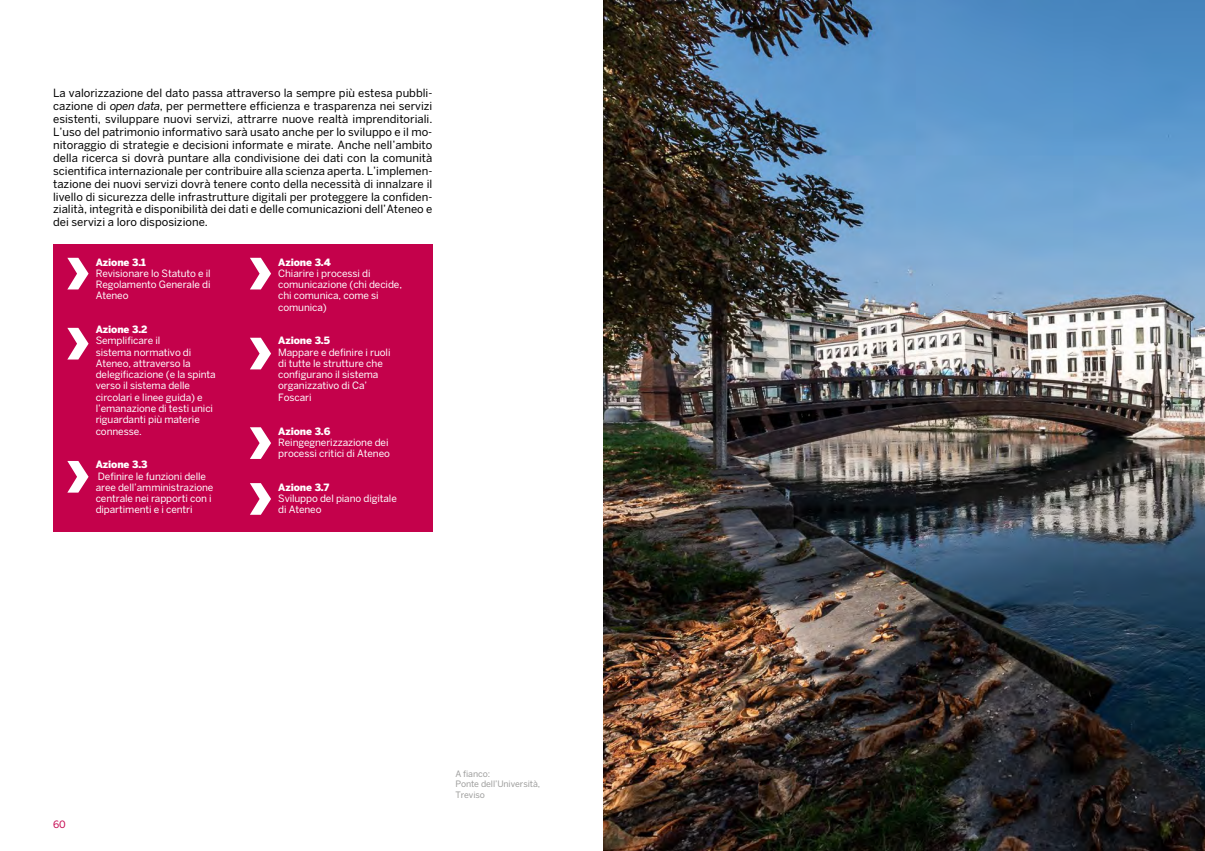
<style>
.page{position:relative;width:1205px;height:851px;background:#fff}
.page>*{position:absolute;margin:0;border:0;box-sizing:border-box;transform-origin:0 0}
.t1{font:11.25px/12.9px "Benton Sans";color:#000;text-align:justify}
.t2{font:10px/11.2px "Benton Sans";letter-spacing:-.01em;color:#fff}
.t3{font:900 10px "Benton Sans";letter-spacing:-.01em;color:#fff}
.t4{font:10px "Benton Sans";color:#c4014b}
.t5{font:8.75px/10.5px "Benton Sans";letter-spacing:-.01em;color:#9d9d9c}
.s1{font-style:italic}
</style>
<div class="page">
<div style="left:53px;top:244px;width:380px;height:287px;background:#c4014b"></div>
<svg style="left:67px;top:258px;width:22px;height:31px"></svg>
<svg style="left:67px;top:328px;width:22px;height:31px"></svg>
<svg style="left:67px;top:461px;width:22px;height:31px"></svg>
<svg style="left:250px;top:258px;width:21px;height:31px"></svg>
<svg style="left:250px;top:338px;width:21px;height:31px"></svg>
<svg style="left:250px;top:427px;width:21px;height:32px"></svg>
<svg style="left:250px;top:483px;width:21px;height:31px"></svg>
<img style="left:603px;top:0;width:602px;height:850px">
<p class="t1" style="left:53px;top:87px;width:381px">La valorizzazione del dato passa attraverso la sempre più estesa pubbli&shy;cazione di <span class="s1">open data</span>, per permettere efficienza e trasparenza nei servizi esistenti, sviluppare nuovi servizi, attrarre nuove realtà imprenditoriali.<br>L’uso del patrimonio informativo sarà usato anche per lo sviluppo e il mo&shy;nitoraggio di strategie e decisioni informate e mirate. Anche nell’ambito della ricerca si dovrà puntare alla condivisione dei dati con la comunità scientifica internazionale per contribuire alla scienza aperta. L’implemen&shy;tazione dei nuovi servizi dovrà tenere conto della necessità di innalzare il livello di sicurezza delle infrastrutture digitali per proteggere la confiden&shy;zialità, integrità e disponibilità dei dati e delle comunicazioni dell’Ateneo e dei servizi a loro disposizione.</p>
<p class="t3" style="left:96px;top:256px;width:52px">Azione 3.1</p>
<p class="t2" style="left:96px;top:267px;width:117px;text-align:justify">Revisionare lo Statuto e il Regolamento Generale di Ateneo</p>
<p class="t3" style="left:96px;top:323px;width:53px">Azione 3.2</p>
<p class="t2" style="left:96px;top:335px;width:122px">Semplificare il<br>sistema normativo di<br>Ateneo, attraverso la delegificazione (e la spinta verso il sistema delle circolari e linee guida) e l’emanazione di testi unici riguardanti più materie connesse.</p>
<p class="t3" style="left:96px;top:458px;width:53px">Azione 3.3</p>
<p class="t2" style="left:96px;top:470px;width:119px">Definire le funzioni delle aree dell’amministrazione centrale nei rapporti con i dipartimenti e i centri</p>
<p class="t3" style="left:278px;top:256px;width:54px">Azione 3.4</p>
<p class="t2" style="left:278px;top:267px;width:125px">Chiarire i processi di comunicazione (chi decide, chi comunica, come si comunica)</p>
<p class="t3" style="left:278px;top:335px;width:53px">Azione 3.5</p>
<p class="t2" style="left:278px;top:346px;width:114px">Mappare e definire i ruoli di tutte le strutture che configurano il sistema organizzativo di Ca’<br>Foscari</p>
<p class="t3" style="left:278px;top:425px;width:54px">Azione 3.6</p>
<p class="t2" style="left:278px;top:436px;width:113px">Reingegnerizzazione dei processi critici di Ateneo</p>
<p class="t3" style="left:278px;top:481px;width:52px">Azione 3.7</p>
<p class="t2" style="left:278px;top:492px;width:120px">Sviluppo del piano digitale di Ateneo</p>
<p class="t4" style="left:53px;top:818px;width:14px">60</p>
<p class="t5" style="left:455px;top:768px;width:86px">A fianco:<br>Ponte dell’Università,<br>Treviso</p>
</div>
